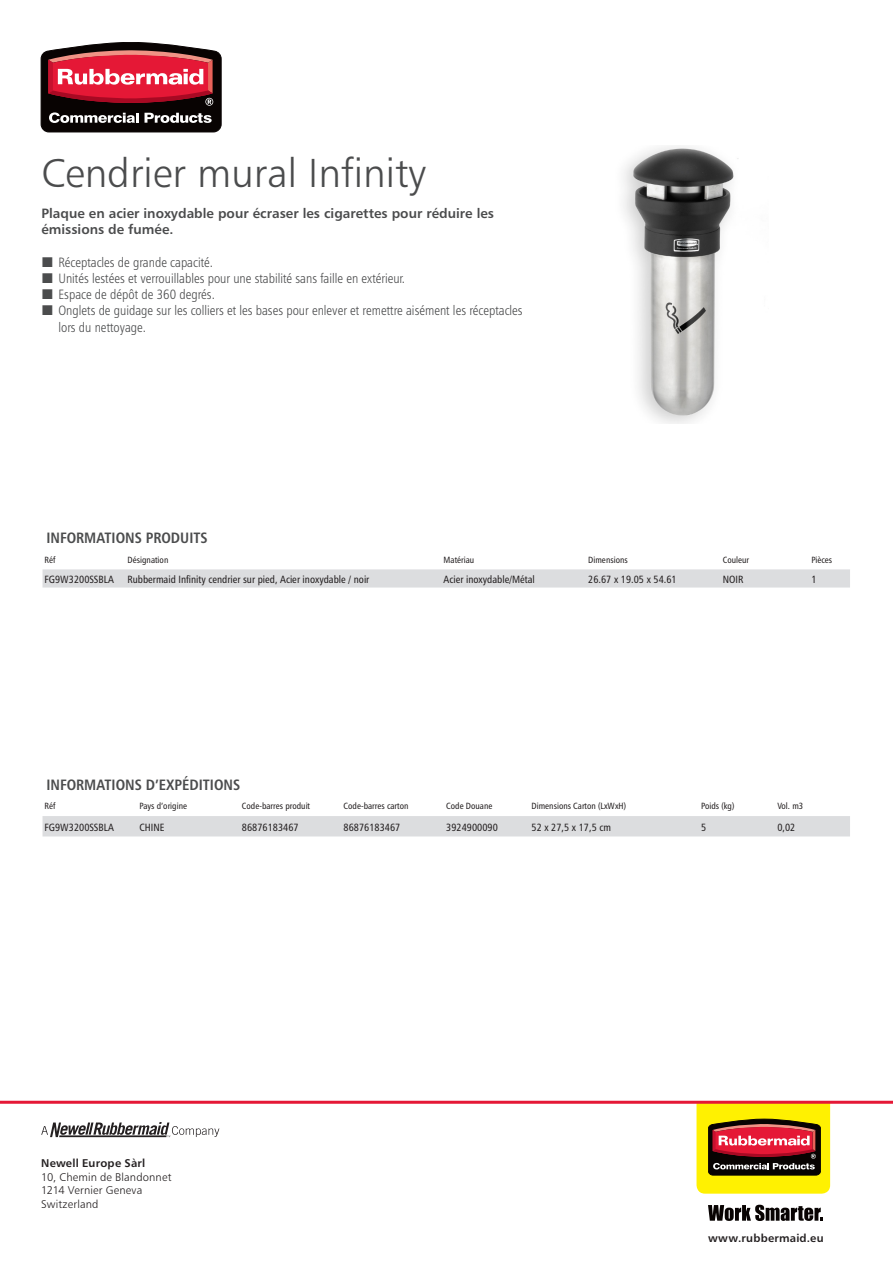
<style>
.page{position:relative;width:893px;height:1263px;background:#fff}
.page>*{position:absolute;margin:0;border:0;box-sizing:border-box;transform-origin:0 0}
.t1{font:40.5px "Humanist 777 BT Light B";color:#4b4c4d}
.t2{font:15px "Humanist 777 BT Bold Condensed B";color:#4b4c4d}
.t3{font:13.5px/16.2px "Humanist 777 BT Light Condensed B";color:#4b4c4d}
.t4{font:13.5px/16.2px "Humanist 777 BT Bold B";color:#4b4c4d}
.t5{font:11.25px "Humanist 777 BT Light B";letter-spacing:.015em;color:#231f20}
.t6{font:11.25px "Humanist 777 BT Bold B";letter-spacing:.02em;color:#231f20}
.t7{font:10.5px "Humanist 777 BT Roman Condensed B";color:#231f20}
.t8{font:9px "Humanist 777 BT Roman Condensed B";color:#231f20}
</style>
<div class="page">
<svg style="left:41px;top:1122px;width:178px;height:15px"></svg>
<svg style="left:696px;top:1104px;width:134px;height:90px"></svg>
<svg style="left:708px;top:1205px;width:115px;height:16px"></svg>
<svg style="left:41px;top:42px;width:180px;height:90px"></svg>
<div style="left:43px;top:569px;width:807px;height:18px;background:#dcdddf"></div>
<div style="left:43px;top:816px;width:807px;height:20px;background:#dcdddf"></div>
<hr style="left:0;top:1101px;width:893px;height:3px;background:#e51836">
<img style="left:623px;top:146px;width:116px;height:277px">
<p class="t1" style="left:41px;top:148px;width:386px">Cendrier mural Infinity</p>
<p class="t4" style="left:41px;top:205px;width:454px">Plaque en acier inoxydable pour écraser les cigarettes pour réduire les émissions de fumée.</p>
<p class="t3" style="left:58px;top:254px;width:156px">Réceptacles de grande capacité.</p>
<p class="t3" style="left:58px;top:270px;width:348px">Unités lestées et verrouillables pour une stabilité sans faille en extérieur.</p>
<p class="t3" style="left:58px;top:286px;width:158px">Espace de dépôt de 360 degrés.</p>
<p class="t3" style="left:58px;top:302px;width:466px">Onglets de guidage sur les colliers et les bases pour enlever et remettre aisément les réceptacles lors du nettoyage.</p>
<p class="t2" style="left:46px;top:528px;width:163px">INFORMATIONS PRODUITS</p>
<p class="t8" style="left:45px;top:554px;width:12px">Réf</p>
<p class="t8" style="left:128px;top:554px;width:42px">Désignation</p>
<p class="t8" style="left:444px;top:554px;width:32px">Matériau</p>
<p class="t8" style="left:588px;top:554px;width:41px">Dimensions</p>
<p class="t8" style="left:723px;top:554px;width:28px">Couleur</p>
<p class="t8" style="left:811px;top:554px;width:22px">Pièces</p>
<p class="t7" style="left:45px;top:572px;width:71px">FG9W3200SSBLA</p>
<p class="t7" style="left:128px;top:572px;width:243px">Rubbermaid Infinity cendrier sur pied, Acier inoxydable / noir</p>
<p class="t7" style="left:444px;top:572px;width:93px">Acier inoxydable/Métal</p>
<p class="t7" style="left:588px;top:572px;width:90px">26.67 x 19.05 x 54.61</p>
<p class="t7" style="left:723px;top:572px;width:22px">NOIR</p>
<p class="t7" style="left:811px;top:572px;width:7px">1</p>
<p class="t2" style="left:46px;top:775px;width:195px">INFORMATIONS D’EXPÉDITIONS</p>
<p class="t8" style="left:45px;top:801px;width:12px">Réf</p>
<p class="t8" style="left:139px;top:801px;width:49px">Pays d’origine</p>
<p class="t8" style="left:242px;top:801px;width:70px">Code-barres produit</p>
<p class="t8" style="left:344px;top:801px;width:66px">Code-barres carton</p>
<p class="t8" style="left:446px;top:801px;width:48px">Code Douane</p>
<p class="t8" style="left:531px;top:801px;width:96px">Dimensions Carton (LxWxH)</p>
<p class="t8" style="left:701px;top:801px;width:35px">Poids (kg)</p>
<p class="t8" style="left:777px;top:801px;width:27px">Vol. m3</p>
<p class="t7" style="left:45px;top:820px;width:71px">FG9W3200SSBLA</p>
<p class="t7" style="left:139px;top:820px;width:27px">CHINE</p>
<p class="t7" style="left:242px;top:820px;width:58px">86876183467</p>
<p class="t7" style="left:344px;top:820px;width:58px">86876183467</p>
<p class="t7" style="left:446px;top:820px;width:53px">3924900090</p>
<p class="t7" style="left:531px;top:820px;width:81px">52 x 27,5 x 17,5 cm</p>
<p class="t7" style="left:701px;top:820px;width:7px">5</p>
<p class="t7" style="left:777px;top:820px;width:20px">0,02</p>
<p class="t6" style="left:41px;top:1156px;width:106px">Newell Europe Sàrl</p>
<p class="t5" style="left:41px;top:1170px;width:132px">10, Chemin de Blandonnet</p>
<p class="t5" style="left:41px;top:1183px;width:103px">1214 Vernier Geneva</p>
<p class="t5" style="left:41px;top:1197px;width:59px">Switzerland</p>
<p class="t6" style="left:708px;top:1231px;width:117px">www.rubbermaid.eu</p>
</div>
